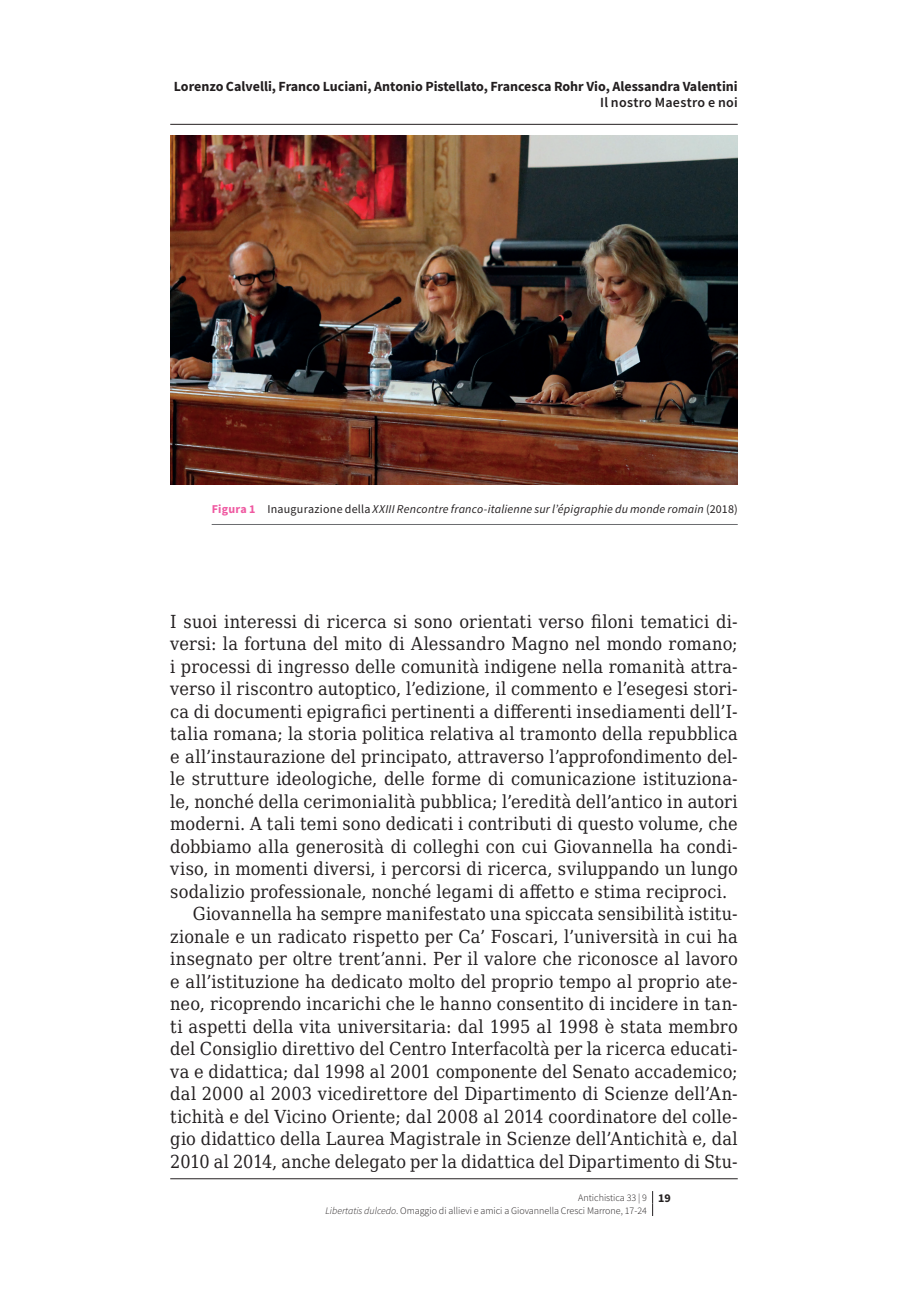
<style>
.page{position:relative;width:908px;height:1304px;background:#fff}
.page>*{position:absolute;margin:0;border:0;box-sizing:border-box;transform-origin:0 0}
.t1{font:18px "DejaVu Serif Condensed";letter-spacing:.01em;color:#231f20}
.t2{font:700 14px "Source Sans Pro";color:#231f20}
.t3{font:600 14px "Source Sans Pro";letter-spacing:.02em;color:#231f20}
.t4{font:italic 12px "Source Sans Pro";letter-spacing:.015em;color:#231f20}
.t5{font:300 10px/12.4px "Source Sans Pro";color:#231f20}
.s1{font-weight:700;font-style:normal;color:#ef59a1}
.s2{font-style:normal}
.s3{font-weight:700;font-size:12px}
.s4{font-style:italic}
</style>
<div class="page">
<svg style="left:652px;top:1191px;width:1px;height:25px"></svg>
<img style="left:170px;top:136px;width:567px;height:348px">
<hr style="left:211px;top:524px;width:526px;height:1px;background:#6c6d70">
<hr style="left:170px;top:124px;width:567px;height:1px;background:#231f20">
<hr style="left:170px;top:1178px;width:567px;height:1px;background:#231f20">
<p class="t2" style="left:174px;top:77px;width:565px">Lorenzo Calvelli, Franco Luciani, Antonio Pistellato, Francesca Rohr Vio, Alessandra Valentini</p>
<p class="t3" style="left:600px;top:94px;width:139px">Il nostro Maestro e noi</p>
<p class="t4" style="left:211px;top:501px;width:527px"><span class="s1">Figura 1</span> <span class="s2">Inaugurazione della</span> XXIII Rencontre franco-italienne sur l’épigraphie du monde romain <span class="s2">(2018)</span></p>
<p class="t1" style="left:170px;top:608px;width:568px">I suoi interessi di ricerca si sono orientati verso filoni tematici di-</p>
<p class="t1" style="left:170px;top:630px;width:568px">versi: la fortuna del mito di Alessandro Magno nel mondo romano;</p>
<p class="t1" style="left:170px;top:653px;width:568px">i processi di ingresso delle comunità indigene nella romanità attra-</p>
<p class="t1" style="left:170px;top:675px;width:568px">verso il riscontro autoptico, l’edizione, il commento e l’esegesi stori-</p>
<p class="t1" style="left:170px;top:698px;width:568px">ca di documenti epigrafici pertinenti a differenti insediamenti dell’I-</p>
<p class="t1" style="left:170px;top:720px;width:568px">talia romana; la storia politica relativa al tramonto della repubblica</p>
<p class="t1" style="left:170px;top:743px;width:568px">e all’instaurazione del principato, attraverso l’approfondimento del-</p>
<p class="t1" style="left:170px;top:765px;width:568px">le strutture ideologiche, delle forme di comunicazione istituziona-</p>
<p class="t1" style="left:170px;top:788px;width:568px">le, nonché della cerimonialità pubblica; l’eredità dell’antico in autori</p>
<p class="t1" style="left:170px;top:810px;width:568px">moderni. A tali temi sono dedicati i contributi di questo volume, che</p>
<p class="t1" style="left:170px;top:833px;width:568px">dobbiamo alla generosità di colleghi con cui Giovannella ha condi-</p>
<p class="t1" style="left:170px;top:855px;width:568px">viso, in momenti diversi, i percorsi di ricerca, sviluppando un lungo</p>
<p class="t1" style="left:170px;top:878px;width:558px">sodalizio professionale, nonché legami di affetto e stima reciproci.</p>
<p class="t1" style="left:193px;top:900px;width:546px">Giovannella ha sempre manifestato una spiccata sensibilità istitu-</p>
<p class="t1" style="left:170px;top:923px;width:568px">zionale e un radicato rispetto per Ca’ Foscari, l’università in cui ha</p>
<p class="t1" style="left:170px;top:945px;width:568px">insegnato per oltre trent’anni. Per il valore che riconosce al lavoro</p>
<p class="t1" style="left:170px;top:968px;width:568px">e all’istituzione ha dedicato molto del proprio tempo al proprio ate-</p>
<p class="t1" style="left:170px;top:990px;width:568px">neo, ricoprendo incarichi che le hanno consentito di incidere in tan-</p>
<p class="t1" style="left:170px;top:1013px;width:568px">ti aspetti della vita universitaria: dal 1995 al 1998 è stata membro</p>
<p class="t1" style="left:170px;top:1035px;width:568px">del Consiglio direttivo del Centro Interfacoltà per la ricerca educati-</p>
<p class="t1" style="left:170px;top:1058px;width:568px">va e didattica; dal 1998 al 2001 componente del Senato accademico;</p>
<p class="t1" style="left:170px;top:1080px;width:568px">dal 2000 al 2003 vicedirettore del Dipartimento di Scienze dell’An-</p>
<p class="t1" style="left:170px;top:1103px;width:568px">tichità e del Vicino Oriente; dal 2008 al 2014 coordinatore del colle-</p>
<p class="t1" style="left:170px;top:1125px;width:568px">gio didattico della Laurea Magistrale in Scienze dell’Antichità e, dal</p>
<p class="t1" style="left:170px;top:1148px;width:568px">2010 al 2014, anche delegato per la didattica del Dipartimento di Stu-</p>
<p class="t5" style="left:325px;top:1191px;width:347px;text-indent:252px">Antichistica 33 | 9 <span class="s3">19<br></span><span class="s4">Libertatis dulcedo</span>. Omaggio di allievi e amici a Giovannella Cresci Marrone, 17-24</p>
</div>
